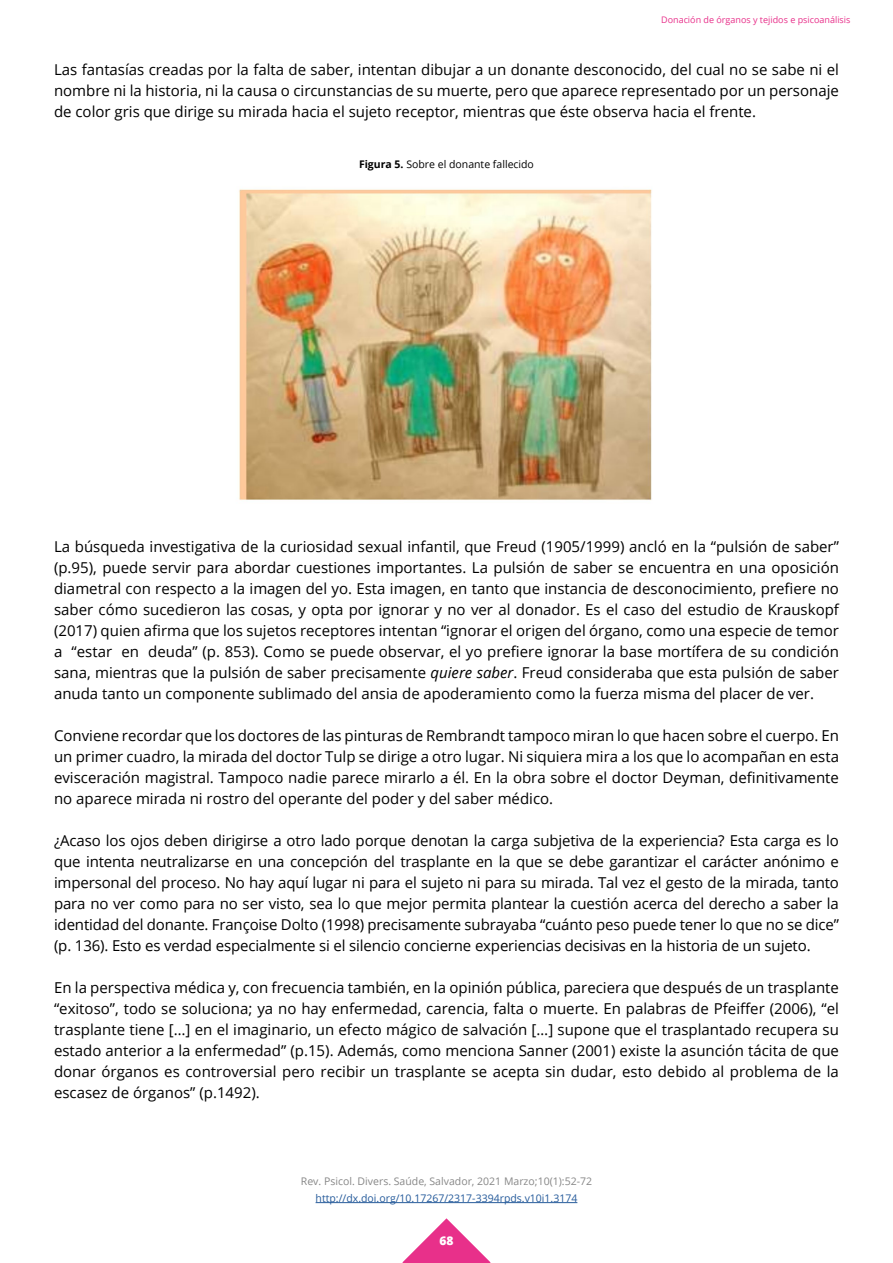
<style>
.page{position:relative;width:893px;height:1263px;background:#fff}
.page>*{position:absolute;margin:0;border:0;box-sizing:border-box;transform-origin:0 0}
.t1{font:15px/21px "Open Sans";color:#000;text-align:justify}
.t2{font:800 12px "Open Sans";color:#fff}
.t3{font:10.5px "Open Sans";color:#878787}
.t4{font:10.5px "Open Sans";color:#265b9b}
.t5{font:10.5px "Open Sans";color:#000}
.t6{font:9px "Open Sans";color:#e8308a}
.s1{font-weight:700}
.s2{font-style:italic}
</style>
<div class="page">
<svg style="left:402px;top:1218px;width:89px;height:45px"></svg>
<hr style="left:316px;top:1202px;width:261px;height:1px;background:#265b9b">
<img style="left:239px;top:189px;width:413px;height:311px">
<p class="t6" style="left:661px;top:13px;width:191px">Donación de órganos y tejidos e psicoanálisis</p>
<p class="t1" style="left:54px;top:59px;width:786px">Las fantasías creadas por la falta de saber, intentan dibujar a un donante desconocido, del cual no se sabe ni el nombre ni la historia, ni la causa o circunstancias de su muerte, pero que aparece representado por un personaje de color gris que dirige su mirada hacia el sujeto receptor, mientras que éste observa hacia el frente.</p>
<p class="t5" style="left:359px;top:157px;width:176px"><span class="s1">Figura 5.</span> Sobre el donante fallecido</p>
<p class="t1" style="left:54px;top:536px;width:786px">La búsqueda investigativa de la curiosidad sexual infantil, que Freud (1905/1999) ancló en la “pulsión de saber” (p.95), puede servir para abordar cuestiones importantes. La pulsión de saber se encuentra en una oposición diametral con respecto a la imagen del yo. Esta imagen, en tanto que instancia de desconocimiento, prefiere no saber cómo sucedieron las cosas, y opta por ignorar y no ver al donador. Es el caso del estudio de Krauskopf (2017) quien afirma que los sujetos receptores intentan “ignorar el origen del órgano, como una especie de temor a “estar en deuda” (p. 853). Como se puede observar, el yo prefiere ignorar la base mortífera de su condición sana, mientras que la pulsión de saber precisamente <span class="s2">quiere saber</span>. Freud consideraba que esta pulsión de saber anuda tanto un componente sublimado del ansia de apoderamiento como la fuerza misma del placer de ver.</p>
<p class="t1" style="left:54px;top:725px;width:786px">Conviene recordar que los doctores de las pinturas de Rembrandt tampoco miran lo que hacen sobre el cuerpo. En un primer cuadro, la mirada del doctor Tulp se dirige a otro lugar. Ni siquiera mira a los que lo acompañan en esta evisceración magistral. Tampoco nadie parece mirarlo a él. En la obra sobre el doctor Deyman, definitivamente no aparece mirada ni rostro del operante del poder y del saber médico.</p>
<p class="t1" style="left:54px;top:830px;width:787px">¿Acaso los ojos deben dirigirse a otro lado porque denotan la carga subjetiva de la experiencia? Esta carga es lo que intenta neutralizarse en una concepción del trasplante en la que se debe garantizar el carácter anónimo e impersonal del proceso. No hay aquí lugar ni para el sujeto ni para su mirada. Tal vez el gesto de la mirada, tanto para no ver como para no ser visto, sea lo que mejor permita plantear la cuestión acerca del derecho a saber la identidad del donante. Françoise Dolto (1998) precisamente subrayaba “cuánto peso puede tener lo que no se dice” (p. 136). Esto es verdad especialmente si el silencio concierne experiencias decisivas en la historia de un sujeto.</p>
<p class="t1" style="left:54px;top:977px;width:786px">En la perspectiva médica y, con frecuencia también, en la opinión pública, pareciera que después de un trasplante “exitoso”, todo se soluciona; ya no hay enfermedad, carencia, falta o muerte. En palabras de Pfeiffer (2006), “el trasplante tiene […] en el imaginario, un efecto mágico de salvación […] supone que el trasplantado recupera su estado anterior a la enfermedad” (p.15). Además, como menciona Sanner (2001) existe la asunción tácita de que donar órganos es controversial pero recibir un trasplante se acepta sin dudar, esto debido al problema de la escasez de órganos” (p.1492).</p>
<p class="t3" style="left:301px;top:1174px;width:293px">Rev. Psicol. Divers. Saúde, Salvador, 2021 Marzo;10(1):52-72</p>
<p class="t4" style="left:316px;top:1191px;width:263px">http://dx.doi.org/10.17267/2317-3394rpds.v10i1.3174</p>
<p class="t2" style="left:439px;top:1232px;width:16px">68</p>
</div>
